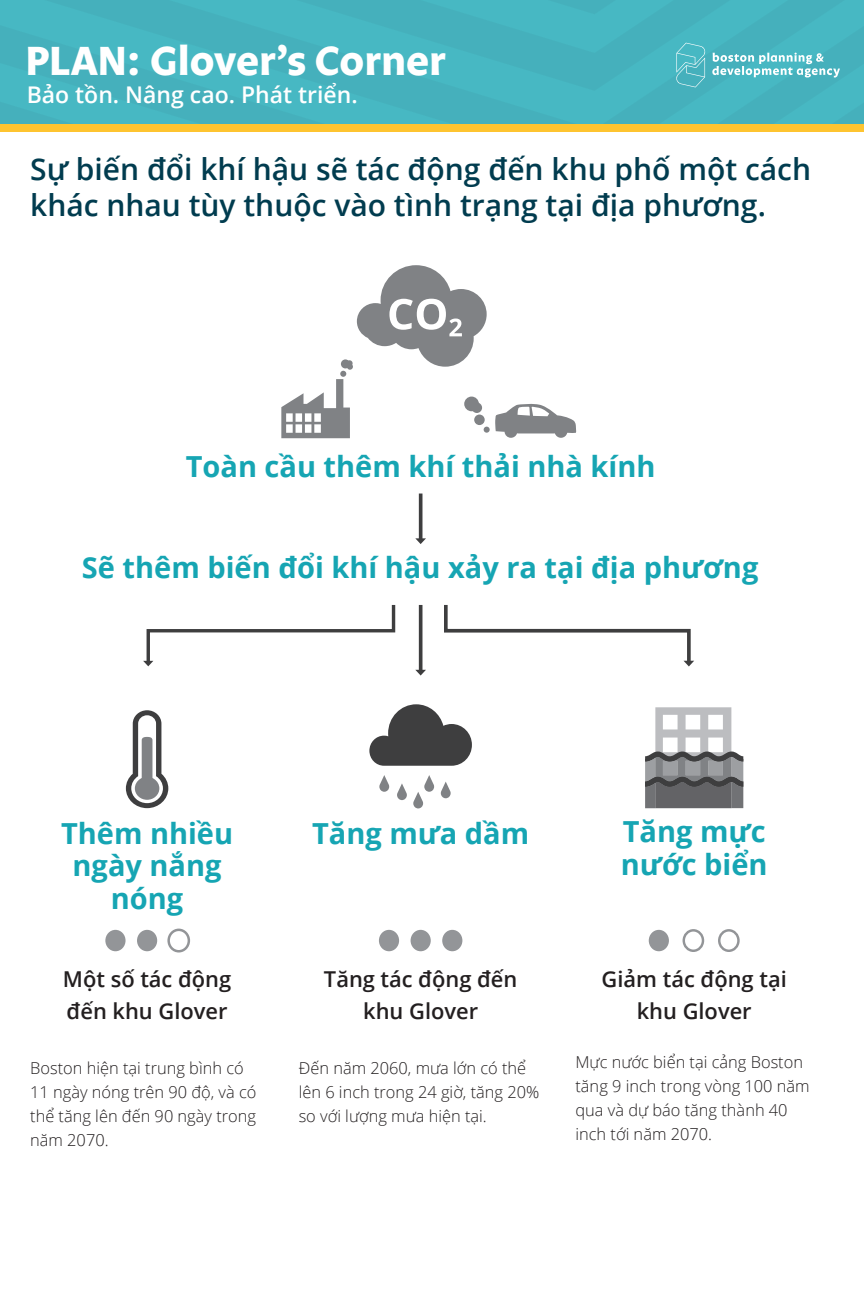
<style>
.page{position:relative;width:864px;height:1296px;background:#fff}
.page>*{position:absolute;margin:0;border:0;box-sizing:border-box;transform-origin:0 0}
.t1{font:700 41.65px "Legato OT";color:#fff}
.Subheader{font:600 30px/36px "Open Sans";color:#013c4f}
.call_out_text{font:700 29px/32.8px "Open Sans";color:#16a5b3;text-align:center}
.t2{font:600 23px "Open Sans";color:#fff}
.call_out_text-2{font:600 21.85px/31.6px "Open Sans";color:#231f20;text-align:center}
.Body_Text{font:300 16.4px/24px "Open Sans";color:#231f20}
</style>
<div class="page">
<svg style="left:126px;top:710px;width:42px;height:98px"></svg>
<svg style="left:369px;top:704px;width:103px;height:62px"></svg>
<svg style="left:379px;top:775px;width:10px;height:17px"></svg>
<svg style="left:397px;top:783px;width:10px;height:17px"></svg>
<svg style="left:413px;top:775px;width:21px;height:33px"></svg>
<svg style="left:441px;top:782px;width:10px;height:16px"></svg>
<svg style="left:645px;top:707px;width:98px;height:101px"></svg>
<div style="left:105px;top:930px;width:21px;height:21px;background:#939598;border-radius:50%"></div>
<div style="left:137px;top:930px;width:20px;height:21px;background:#939598;border-radius:50%"></div>
<div style="left:167px;top:929px;width:23px;height:24px;border:2px solid #939598;border-radius:50%"></div>
<div style="left:379px;top:930px;width:20px;height:21px;background:#939598;border-radius:50%"></div>
<div style="left:411px;top:930px;width:20px;height:21px;background:#939598;border-radius:50%"></div>
<div style="left:442px;top:930px;width:20px;height:21px;background:#939598;border-radius:50%"></div>
<div style="left:649px;top:930px;width:20px;height:21px;background:#939598;border-radius:50%"></div>
<div style="left:718px;top:929px;width:22px;height:23px;border:2px solid #939598;border-radius:50%"></div>
<div style="left:683px;top:929px;width:21px;height:23px;border:2px solid #939598;border-radius:50%"></div>
<hr style="left:419px;top:494px;width:3px;height:47px;background:#3e3e3f">
<svg style="left:415px;top:538px;width:11px;height:6px"></svg>
<svg style="left:143px;top:605px;width:253px;height:61px"></svg>
<svg style="left:444px;top:605px;width:250px;height:62px"></svg>
<hr style="left:419px;top:605px;width:3px;height:67px;background:#3e3e3f">
<svg style="left:415px;top:670px;width:11px;height:6px"></svg>
<svg style="left:281px;top:265px;width:295px;height:173px"></svg>
<div style="left:0;top:91px;width:864px;height:33px;background:#47b8c3"></div>
<div style="left:0;top:14px;width:864px;height:77px;background:#46b7c2"></div>
<div style="left:0;top:0;width:864px;height:14px;background:#47b8c3"></div>
<div style="left:0;top:124px;width:864px;height:8px;background:#fec430"></div>
<svg style="left:675px;top:43px;width:165px;height:44px"></svg>
<h1 class="t1" style="left:25px;top:37px;width:422px">PLAN: Glover’s Corner</h1>
<h3 class="t2" style="left:27px;top:79px;width:333px">Bảo tồn. Nâng cao. Phát triển.</h3>
<p class="Subheader" style="left:30px;top:150px;width:783px">Sự biến đổi khí hậu sẽ tác động đến khu phố một cách khác nhau tùy thuộc vào tình trạng tại địa phương.</p>
<p class="call_out_text" style="left:186px;top:450px;width:471px">Toàn cầu thêm khí thải nhà kính</p>
<p class="call_out_text" style="left:82px;top:550px;width:678px">Sẽ thêm biến đổi khí hậu xảy ra tại địa phương</p>
<p class="call_out_text" style="left:61px;top:816px;width:174px">Thêm nhiều ngày nắng nóng</p>
<p class="call_out_text" style="left:312px;top:816px;width:219px">Tăng mưa dầm</p>
<p class="call_out_text" style="left:621px;top:815px;width:148px;text-align:left">Tăng mực nước biển</p>
<p class="call_out_text-2" style="left:63px;top:963px;width:170px;text-align:left">Một số tác động đến khu Glover</p>
<p class="call_out_text-2" style="left:324px;top:963px;width:195px">Tăng tác động đến khu Glover</p>
<p class="call_out_text-2" style="left:602px;top:963px;width:187px">Giảm tác động tại khu Glover</p>
<p class="Body_Text" style="left:30px;top:1056px;width:228px">Boston hiện tại trung bình có<br>11 ngày nóng trên 90 độ, và có thể tăng lên đến 90 ngày trong năm 2070.</p>
<p class="Body_Text" style="left:299px;top:1056px;width:242px">Đến năm 2060, mưa lớn có thể lên 6 inch trong 24 giờ, tăng 20% so với lượng mưa hiện tại.</p>
<p class="Body_Text" style="left:575px;top:1050px;width:236px">Mực nước biển tại cảng Boston tăng 9 inch trong vòng 100 năm qua và dự báo tăng thành 40 inch tới năm 2070.</p>
</div>
